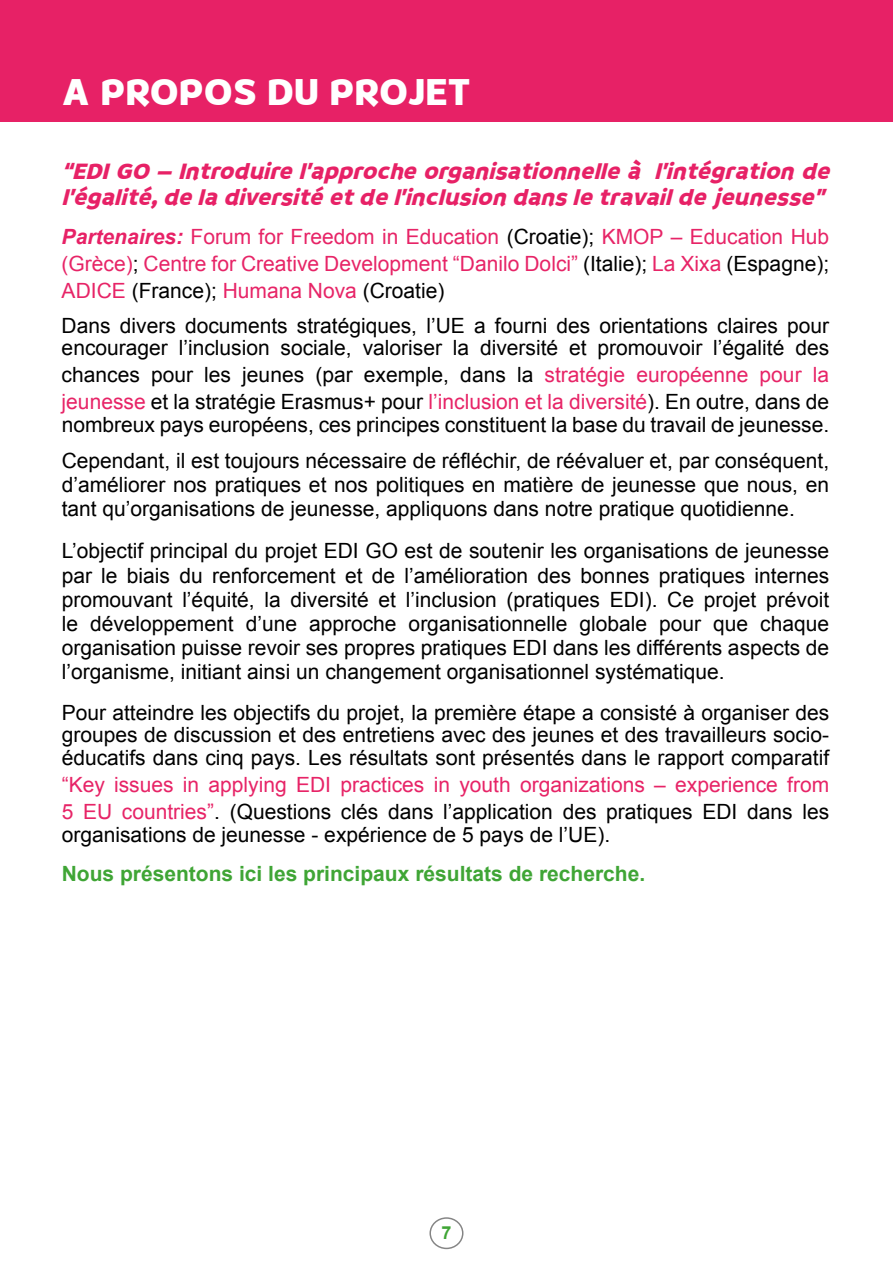
<style>
.page{position:relative;width:893px;height:1263px;background:#fff}
.page>*{position:absolute;margin:0;border:0;box-sizing:border-box;transform-origin:0 0}
.t1{font:40.5px "Braah One";color:#fff}
.t2{font:italic 24px/26px "Braah One";color:#e72166}
.t3{font:21px/24.2px "Arial";color:#000}
.t4{font:21px/27px "Arial";color:#e72467;text-align:justify}
.t5{font:700 21px "Arial";color:#3fa535}
.t6{font:700 18px "Arial";color:#3fa535}
.s1{font-weight:700;font-style:italic;color:#e72166}
.s2{color:#000}
.s3{color:#e72467}
</style>
<div class="page">
<div style="left:429px;top:1217px;width:34px;height:32px;border:2px solid #000;border-radius:50%"></div>
<div style="left:0;top:0;width:893px;height:121px;background:#e72166"></div>
<hr style="left:0;top:0;width:1px;height:1263px;background:#e72166">
<h1 class="t1" style="left:62px;top:68px;width:410px">A PROPOS DU PROJET</h1>
<p class="t2" style="left:62px;top:158px;width:779px">“EDIGO–Introduirel’approcheorganisationnelleà l’intégrationde l’égalité,deladiversitéetdel’inclusiondansletravaildejeunesse”</p>
<p class="t4" style="left:62px;top:223px;width:769px"><span class="s1">Partenaires:</span> Forum for Freedom in Education <span class="s2">(Croatie);</span> KMOP – Education Hub (Grèce)<span class="s2">;</span> Centre for Creative Development “Danilo Dolci” <span class="s2">(Italie);</span> La Xixa <span class="s2">(Espagne); </span>ADICE <span class="s2">(France);</span> Humana Nova <span class="s2">(Croatie)</span></p>
<p class="t3" style="left:62px;top:314px;width:769px;line-height:22.5px">Dans divers documents stratégiques, l’UE a fourni des orientations claires pour encourager l’inclusion sociale, valoriser la diversité et promouvoir l’égalité des</p>
<p class="t3" style="left:62px;top:362px;width:769px;line-height:27px">chances pour les jeunes (par exemple, dans la <span class="s3">stratégie européenne pour la jeunesse</span> et la stratégie Erasmus+ pour <span class="s3">l’inclusion et la diversité</span>). En outre, dans de</p>
<p class="t3" style="left:62px;top:407px;width:769px;line-height:36.2px">nombreux pays européens, ces principes constituent la base du travail de jeunesse.<br>Cependant, il est toujours nécessaire de réfléchir, de réévaluer et, par conséquent,</p>
<p class="t3" style="left:62px;top:473px;width:769px">d’améliorer nos pratiques et nos politiques en matière de jeunesse que nous, en tant qu’organisations de jeunesse, appliquons dans notre pratique quotidienne.</p>
<p class="t3" style="left:62px;top:539px;width:769px;text-align:justify">L’objectif principal du projet EDI GO est de soutenir les organisations de jeunesse par le biais du renforcement et de l’amélioration des bonnes pratiques internes promouvant l’équité, la diversité et l’inclusion (pratiques EDI). Ce projet prévoit le développement d’une approche organisationnelle globale pour que chaque organisation puisse revoir ses propres pratiques EDI dans les différents aspects de l’organisme, initiant ainsi un changement organisationnel systématique.</p>
<p class="t3" style="left:62px;top:701px;width:769px;line-height:22.6px;text-align:justify">Pour atteindre les objectifs du projet, la première étape a consisté à organiser des groupes de discussion et des entretiens avec des jeunes et des travailleurs socio&shy;éducatifs dans cinq pays. Les résultats sont présentés dans le rapport comparatif</p>
<p class="t4" style="left:62px;top:771px;width:769px">“Key issues in applying EDI practices in youth organizations – experience from<br>5 EU countries”<span class="s2">. (Questions clés dans l’application des pratiques EDI dans les</span></p>
<p class="t3" style="left:62px;top:822px;width:550px">organisations de jeunesse - expérience de 5 pays de l’UE).</p>
<p class="t5" style="left:62px;top:859px;width:585px">Nous présentons ici les principaux résultats de recherche.</p>
<p class="t6" style="left:441px;top:1221px;width:12px">7</p>
</div>
